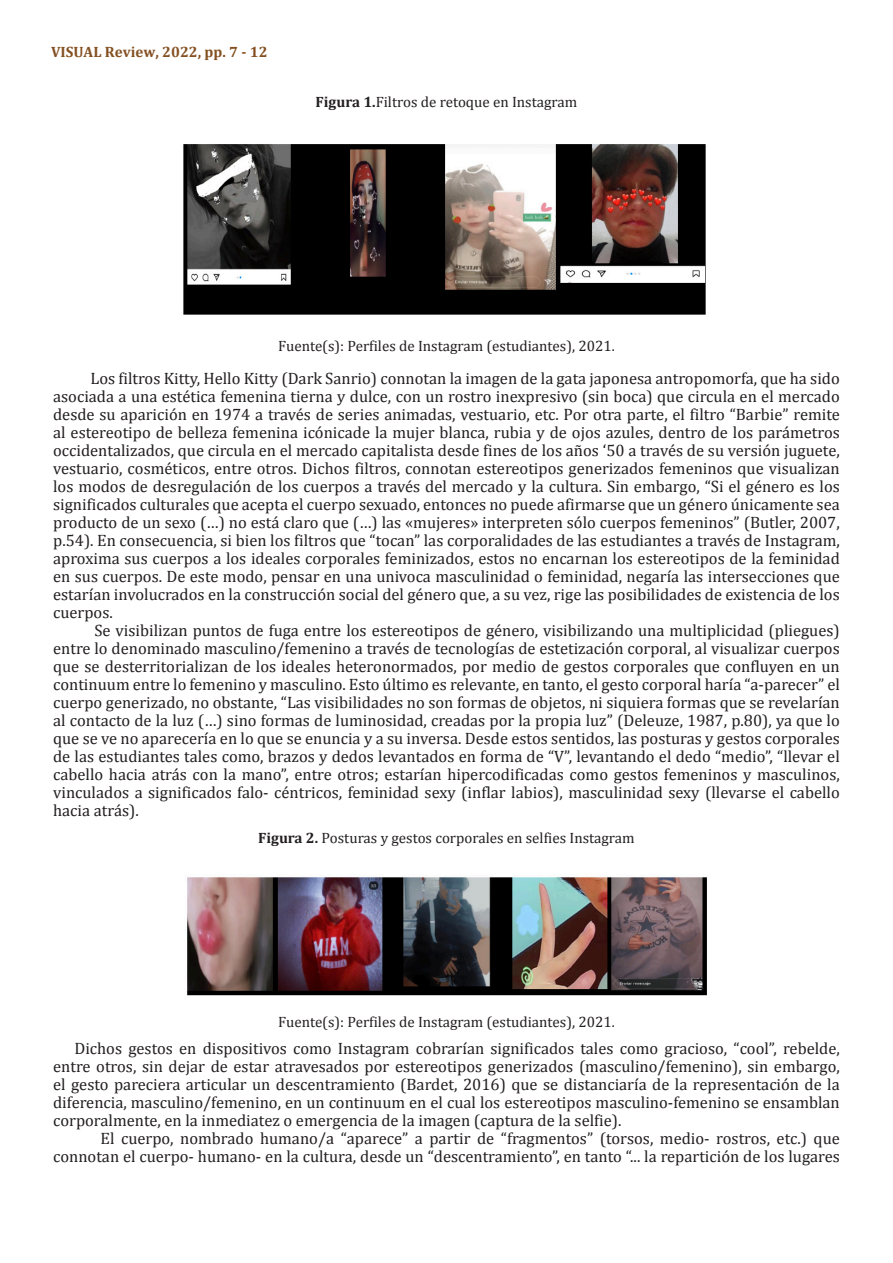
<style>
.page{position:relative;width:893px;height:1263px;background:#fff}
.page>*{position:absolute;margin:0;border:0;box-sizing:border-box;transform-origin:0 0}
.Parrafos-siguientes{font:16.5px/18px "Cambria";color:#231f20;text-align:justify}
.Fuente-Tablas{font:15px "Cambria";color:#231f20}
.t1{font:700 15px "Cambria";color:#845022}
.s1{font-weight:700}
</style>
<div class="page">
<img style="left:183px;top:144px;width:523px;height:171px">
<img style="left:187px;top:877px;width:520px;height:119px">
<p class="t1" style="left:51px;top:41px;width:218px">VISUAL Review, 2022, pp. 7 - 12</p>
<p class="Fuente-Tablas" style="left:316px;top:93px;width:263px"><span class="s1">Figura 1.</span>Filtros de retoque en Instagram</p>
<p class="Fuente-Tablas" style="left:278px;top:337px;width:338px">Fuente(s): Perfiles de Instagram (estudiantes), 2021.</p>
<p class="Parrafos-siguientes" style="left:53px;top:370px;width:788px;text-indent:37px">Los filtros Kitty, Hello Kitty (Dark Sanrio) connotan la imagen de la gata japonesa antropomorfa, que ha sido asociada a una estética femenina tierna y dulce, con un rostro inexpresivo (sin boca) que circula en el mercado desde su aparición en 1974 a través de series animadas, vestuario, etc. Por otra parte, el filtro “Barbie” remite al estereotipo de belleza femenina icónicade la mujer blanca, rubia y de ojos azules, dentro de los parámetros occidentalizados, que circula en el mercado capitalista desde fines de los años ‘50 a través de su versión juguete, vestuario, cosméticos, entre otros. Dichos filtros, connotan estereotipos generizados femeninos que visualizan los modos de desregulación de los cuerpos a través del mercado y la cultura. Sin embargo, “Si el género es los significados culturales que acepta el cuerpo sexuado, entonces no puede afirmarse que un género únicamente sea producto de un sexo (…) no está claro que (…) las «mujeres» interpreten sólo cuerpos femeninos” (Butler, 2007, p.54). En consecuencia, si bien los filtros que “tocan” las corporalidades de las estudiantes a través de Instagram, aproxima sus cuerpos a los ideales corporales feminizados, estos no encarnan los estereotipos de la feminidad en sus cuerpos. De este modo, pensar en una univoca masculinidad o feminidad, negaría las intersecciones que estarían involucrados en la construcción social del género que, a su vez, rige las posibilidades de existencia de los cuerpos.</p>
<p class="Parrafos-siguientes" style="left:53px;top:622px;width:788px;text-indent:41px">Se visibilizan puntos de fuga entre los estereotipos de género, visibilizando una multiplicidad (pliegues) entre lo denominado masculino/femenino a través de tecnologías de estetización corporal, al visualizar cuerpos que se desterritorializan de los ideales heteronormados, por medio de gestos corporales que confluyen en un continuum entre lo femenino y masculino. Esto último es relevante, en tanto, el gesto corporal haría “a-parecer” el cuerpo generizado, no obstante, “Las visibilidades no son formas de objetos, ni siquiera formas que se revelarían al contacto de la luz (…) sino formas de luminosidad, creadas por la propia luz” (Deleuze, 1987, p.80), ya que lo que se ve no aparecería en lo que se enuncia y a su inversa. Desde estos sentidos, las posturas y gestos corporales de las estudiantes tales como, brazos y dedos levantados en forma de “V”, levantando el dedo “medio”, “llevar el cabello hacia atrás con la mano”, entre otros; estarían hipercodificadas como gestos femeninos y masculinos, vinculados a significados falo- céntricos, feminidad sexy (inflar labios), masculinidad sexy (llevarse el cabello hacia atrás).</p>
<p class="Fuente-Tablas" style="left:258px;top:829px;width:378px"><span class="s1">Figura 2.</span> Posturas y gestos corporales en selfies Instagram</p>
<p class="Fuente-Tablas" style="left:278px;top:1013px;width:338px">Fuente(s): Perfiles de Instagram (estudiantes), 2021.</p>
<p class="Parrafos-siguientes" style="left:53px;top:1039px;width:788px;text-indent:21px">Dichos gestos en dispositivos como Instagram cobrarían significados tales como gracioso, “cool”, rebelde, entre otros, sin dejar de estar atravesados por estereotipos generizados (masculino/femenino), sin embargo, el gesto pareciera articular un descentramiento (Bardet, 2016) que se distanciaría de la representación de la diferencia, masculino/femenino, en un continuum en el cual los estereotipos masculino-femenino se ensamblan corporalmente, en la inmediatez o emergencia de la imagen (captura de la selfie).</p>
<p class="Parrafos-siguientes" style="left:53px;top:1129px;width:788px;text-align:right">El cuerpo, nombrado humano/a “aparece” a partir de “fragmentos” (torsos, medio- rostros, etc.) que connotan el cuerpo- humano- en la cultura, desde un “descentramiento”, en tanto “... la repartición de los lugares</p>
</div>
